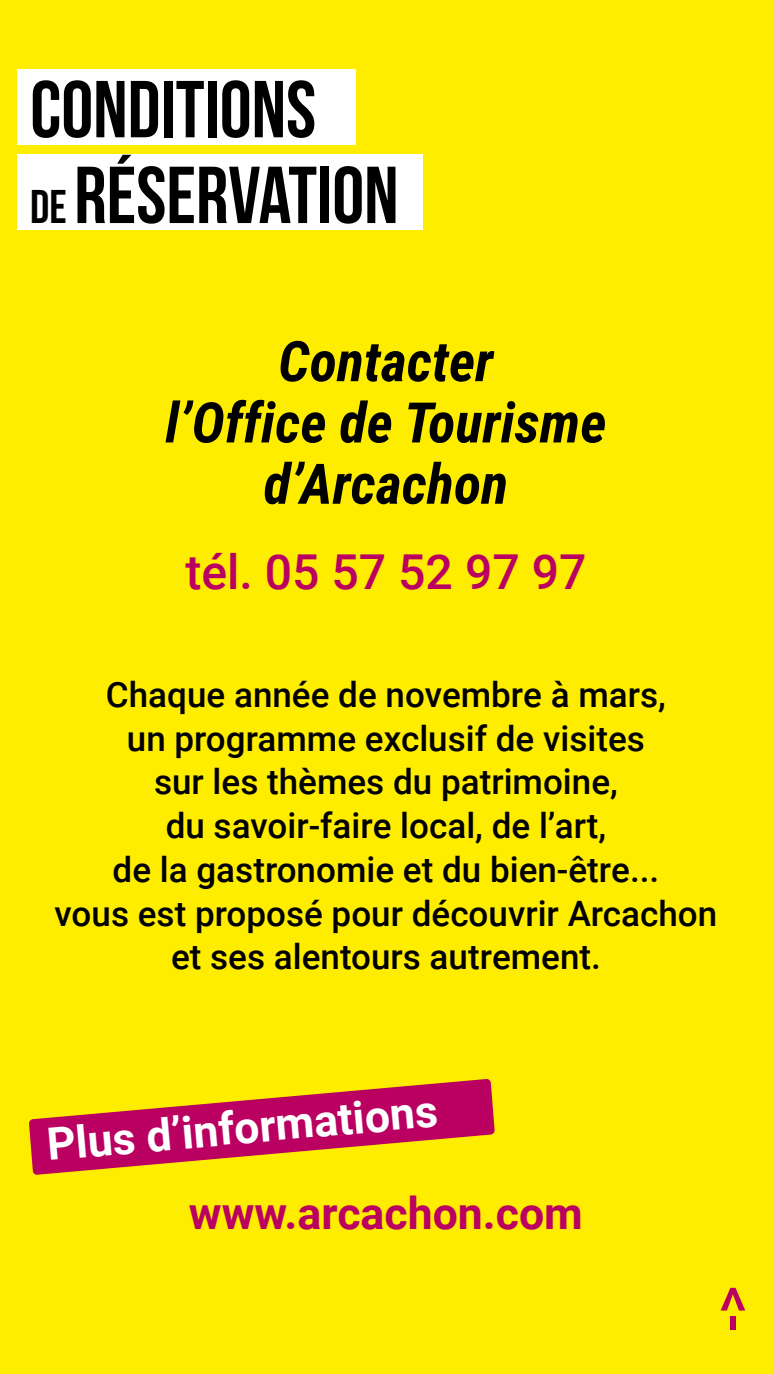
<style>
.page{position:relative;width:773px;height:1374px;background:#ffed00}
.page>*{position:absolute;margin:0;border:0;box-sizing:border-box;transform-origin:0 0}
.t1{font:80.5px/85.8px "Bebas Neue";color:#000}
.t2{font:italic 700 56px/61.2px "Roboto Condensed";color:#000;text-align:center}
.t3{font:500 53.9px "Roboto";color:#ba0061}
.t4{font:500 48.12px "Roboto";color:#ba0061}
.t5{font:700 44.62px "Roboto";color:#fff}
.t6{font:700 44.62px "Roboto";color:#ba0061}
.t7{font:500 35px/43.8px "Roboto";color:#000;text-align:center}
.s1{font-size:47.25px}
</style>
<div class="page">
<svg style="left:29px;top:1079px;width:466px;height:96px;fill:#ba0061"></svg>
<div style="left:17px;top:69px;width:338px;height:75px;background:#fff"></div>
<div style="left:17px;top:154px;width:405px;height:75px;background:#fff"></div>
<h1 class="t1" style="left:30px;top:66px;width:370px">CONDITIONS<br><span class="s1">DE</span> RÉSERVATION</h1>
<h2 class="t2" style="left:165px;top:329px;width:442px">Contacter<br>l’Office de Tourisme d’Arcachon</h2>
<h3 class="t4" style="left:185px;top:538px;width:402px">tél. 05 57 52 97 97</h3>
<p class="t7" style="left:55px;top:671px;width:664px">Chaque année de novembre à mars,<br>un programme exclusif de visites<br>sur les thèmes du patrimoine,<br>du savoir-faire local, de l’art,<br>de la gastronomie et du bien-être...<br>vous est proposé pour découvrir Arcachon et ses alentours autrement.</p>
<p class="t5" style="left:45px;top:1113px;width:393px;rotate:-5deg">Plus d’informations</p>
<p class="t6" style="left:189px;top:1181px;width:395px">www.arcachon.com</p>
<h3 class="t3" style="left:692px;top:1331px;width:47px;rotate:-90deg">-&gt;</h3>
</div>
